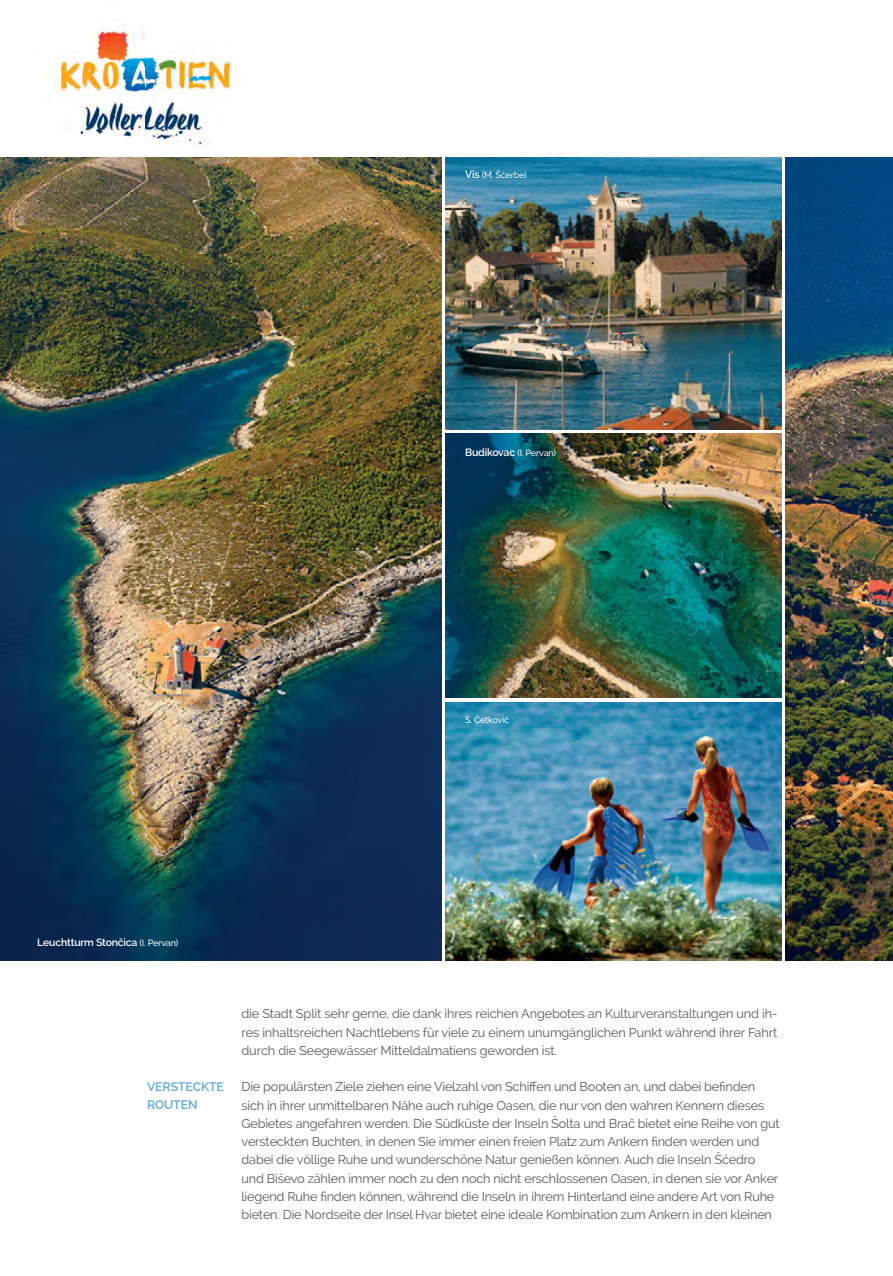
<style>
.page{position:relative;width:893px;height:1276px;background:#fff}
.page>*{position:absolute;margin:0;border:0;box-sizing:border-box;transform-origin:0 0}
.t1{font:12.75px/18.3px "Raleway";letter-spacing:-.015em;color:#58595b;text-align:justify}
.t2{font:600 12.3px/18px "Raleway";letter-spacing:-.01em;color:#5da9dd}
.t3{font:600 10.5px "Raleway";letter-spacing:-.02em;color:#fff}
.t4{font:500 9px "Raleway";letter-spacing:-.02em;color:#fff}
.s1{font-weight:600;font-size:10.5px}
.s2{font-weight:500;font-size:9px}
</style>
<div class="page">
<img style="left:4px;top:24px;width:283px;height:134px">
<img style="left:785px;top:158px;width:107px;height:802px">
<img style="left:0;top:158px;width:441px;height:802px">
<img style="left:445px;top:433px;width:336px;height:264px">
<img style="left:445px;top:158px;width:336px;height:271px">
<img style="left:445px;top:702px;width:336px;height:258px">
<p class="t4" style="left:465px;top:172px;width:63px"><span class="s1">Vis</span> (M. Šćerbe)</p>
<p class="t4" style="left:465px;top:449px;width:92px"><span class="s1">Budikovac</span> (I. Pervan)</p>
<p class="t4" style="left:465px;top:716px;width:45px">S. Ćetković</p>
<p class="t3" style="left:37px;top:938px;width:143px">Leuchtturm Stončica <span class="s2">(I. Pervan)</span></p>
<p class="t2" style="left:147px;top:1078px;width:78px">VERSTECKTE<br>ROUTEN</p>
<p class="t1" style="left:241px;top:1005px;width:537px">die Stadt Split sehr gerne, die dank ihres reichen Angebotes an Kulturveranstaltungen und ih&shy;res inhaltsreichen Nachtlebens für viele zu einem unumgänglichen Punkt während ihrer Fahrt durch die Seegewässer Mitteldalmatiens geworden ist.</p>
<p class="t1" style="left:241px;top:1078px;width:540px;text-align:left">Die populärsten Ziele ziehen eine Vielzahl von Schiffen und Booten an, und dabei befinden sich in ihrer unmittelbaren Nähe auch ruhige Oasen, die nur von den wahren Kennern dieses Gebietes angefahren werden. Die Südküste der Inseln Šolta und Brač bietet eine Reihe von gut versteckten Buchten, in denen Sie immer einen freien Platz zum Ankern finden werden und dabei die völlige Ruhe und wunderschöne Natur genießen können. Auch die Inseln Šćedro und Biševo zählen immer noch zu den noch nicht erschlossenen Oasen, in denen sie vor Anker liegend Ruhe finden können, während die Inseln in ihrem Hinterland eine andere Art von Ruhe bieten. Die Nordseite der Insel Hvar bietet eine ideale Kombination zum Ankern in den kleinen</p>
</div>
